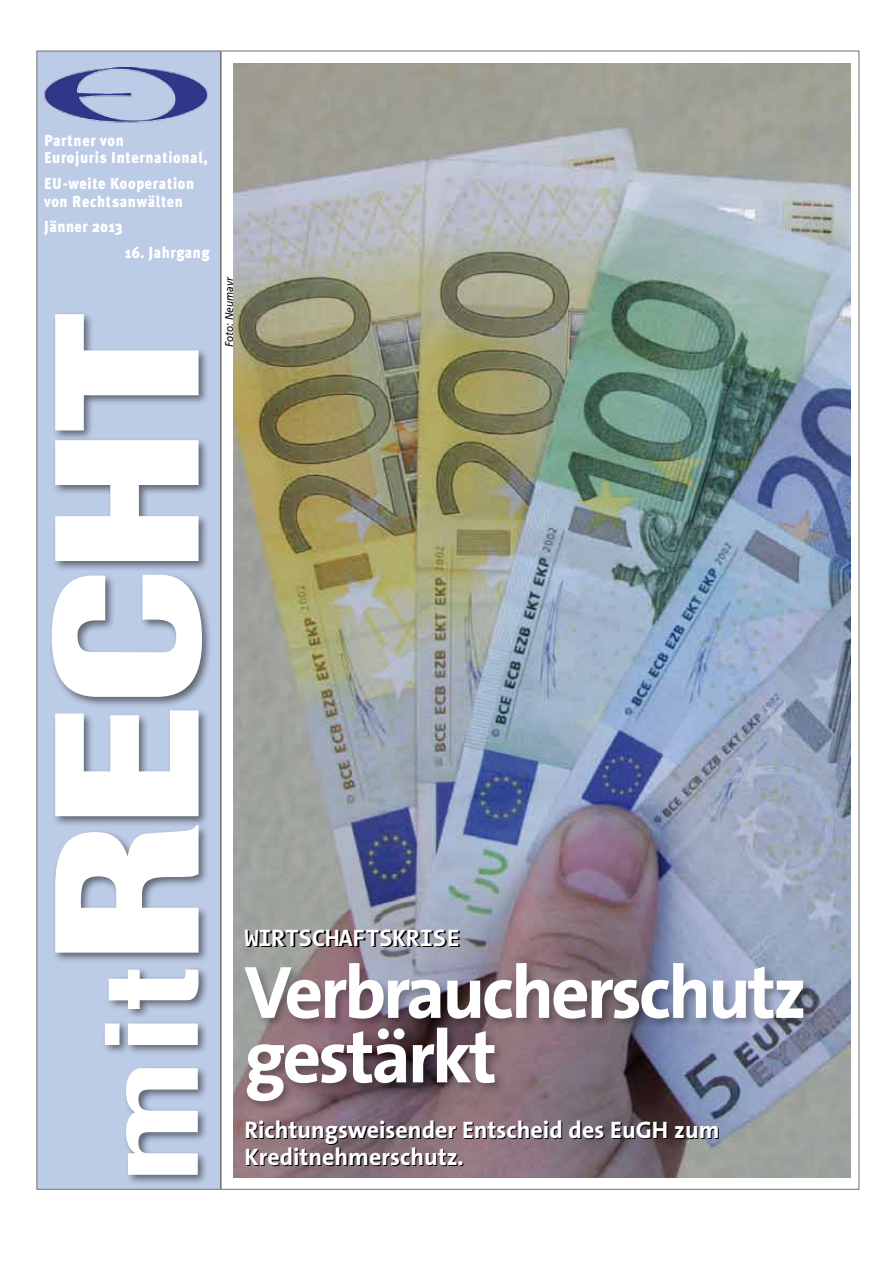
<style>
.page{position:relative;width:893px;height:1263px;background:#fff}
.page>*{position:absolute;margin:0;border:0;box-sizing:border-box;transform-origin:0 0}
.t1{font:900 condensed 191.25px "Helvetica";letter-spacing:-.025em;color:#fff;scale:1.33 1}
.t2{font:700 condensed 123.9px "Helvetica";color:#fff;scale:1.33 1}
.t3{font:700 75px/64.5px "The Sans Correspondence";letter-spacing:-.04em;color:#fff}
.t4{font:700 24px/27px "The Sans Correspondence";color:#fff}
.t5{font:700 24px "The Sans Mono";letter-spacing:-.04em;color:#000}
.t6{font:900 15.9px/17.5px "Meta Plus";letter-spacing:.045em;color:#fff;scale:.9 1}
.t7{font:italic 11.25px "Frutiger";color:#000;scale:.9 1}
</style>
<div class="page">
<div style="left:37px;top:51px;width:184px;height:1138px;background:#bccbe6"></div>
<hr style="left:220px;top:51px;width:2px;height:1138px;background:#707172">
<div style="left:102px;top:966px;width:108px;height:219px;background:#000;opacity:.5"></div>
<img style="left:44px;top:68px;width:164px;height:55px">
<div style="left:49px;top:311px;width:164px;height:652px;background:#000;opacity:.5"></div>
<img style="left:234px;top:63px;width:616px;height:1115px">
<div style="left:242px;top:961px;width:572px;height:151px;background:#000;opacity:.3"></div>
<p class="t6" style="left:44px;top:131px;width:183px">Partner von<br>Eurojuris International,</p>
<p class="t6" style="left:44px;top:175px;width:168px">EU-weite Kooperation von Rechtsanwälten</p>
<p class="t6" style="left:44px;top:218px;width:89px">Jänner 2013</p>
<p class="t6" style="left:125px;top:244px;width:95px">16. Jahrgang</p>
<h1 class="t1" style="left:9px;top:963px;width:494px;rotate:-90deg">Recht</h1>
<h2 class="t2" style="left:77px;top:1186px;width:167px;rotate:-90deg">mit</h2>
<p class="t7" style="left:223px;top:347px;width:79px;rotate:-90deg">Foto: Neumayr</p>
<h3 class="t5" style="left:246px;top:925px;width:217px">WIRTSCHAFTSKRISE</h3>
<h3 class="t3" style="left:244px;top:963px;width:564px">Verbraucherschutz gestärkt</h3>
<h3 class="t4" style="left:244px;top:1117px;width:476px">Richtungsweisender Entscheid des EuGH zum<br>Kreditnehmerschutz.</h3>
</div>
